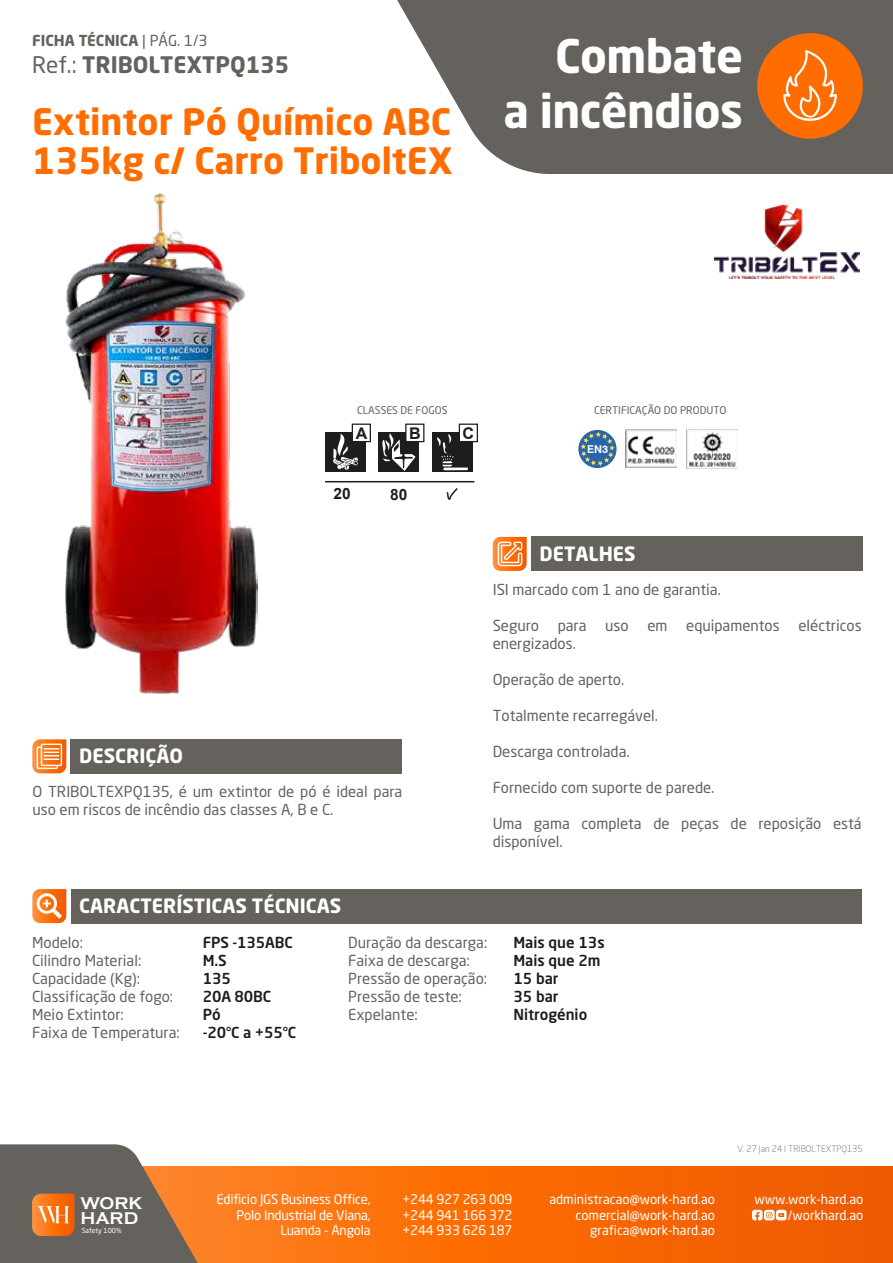
<style>
.page{position:relative;width:893px;height:1263px;background:#fff}
.page>*{position:absolute;margin:0;border:0;box-sizing:border-box;transform-origin:0 0}
.t1{font:700 45.75px/54.9px "Neo Sans Std";letter-spacing:-.015em;color:#fff;text-align:right}
.t2{font:700 35.85px/39px "Neo Sans Std";color:#ff6d00}
.t3{font:700 22.5px "Neo Sans Std";color:#65625e}
.t4{font:700 19.5px "Neo Sans Std";color:#fff}
.t5{font:700 17.4px/15.1px "Copperplate Gothic";color:#fff}
.t6{font:700 16.05px "Arial";color:#1d1d1b}
.t7{font:700 15.45px "Arial";color:#1d1d1b}
.t8{font:15px/18px "Neo Sans Std";color:#65625e}
.t9{font:500 15px/18px "Neo Sans Std";color:#1d1d1d}
.t10{font:700 15px "Neo Sans Std";color:#65625e}
.t11{font:13.05px/15.8px "Neo Sans Std";letter-spacing:-.015em;color:#fff;text-align:right}
.t12{font:700 10.8px "Swiss 721 BT";color:#fff}
.t13{font:10.5px "Neo Sans Std";color:#65625e}
.t14{font:300 9px "Neo Sans Std";color:#65625e}
.t15{font:6.9px "Neo Sans Std";color:#fff}
.s1{font-weight:400}
</style>
<div class="page">
<svg style="left:198px;top:1167px;width:695px;height:96px;background:#f86a08"></svg>
<svg style="left:397px;top:0;width:496px;height:174px;background:#777471"></svg>
<svg style="left:752px;top:1210px;width:35px;height:10px"></svg>
<svg style="left:578px;top:430px;width:38px;height:38px"></svg>
<svg style="left:580px;top:431px;width:35px;height:35px"></svg>
<img style="left:626px;top:430px;width:51px;height:38px">
<img style="left:686px;top:430px;width:52px;height:38px">
<div style="left:71px;top:739px;width:331px;height:34px;background:#65625e"></div>
<svg style="left:32px;top:739px;width:34px;height:34px"></svg>
<div style="left:531px;top:537px;width:332px;height:34px;background:#65625e"></div>
<div style="left:71px;top:889px;width:791px;height:34px;background:#65625e"></div>
<svg style="left:32px;top:889px;width:34px;height:34px"></svg>
<div style="left:757px;top:33px;width:106px;height:106px;background:#ff6d00;border-radius:50%"></div>
<svg style="left:783px;top:50px;width:54px;height:71px"></svg>
<svg style="left:0;top:1144px;width:198px;height:119px;background:#8b715e"></svg>
<div style="left:432px;top:432px;width:41px;height:40px;background:#1d1d1b"></div>
<div style="left:459px;top:424px;width:18px;height:18px;background:#fff"></div>
<div style="left:459px;top:424px;width:19px;height:18px;border:1px solid #1d1d1b"></div>
<svg style="left:437px;top:434px;width:31px;height:36px"></svg>
<div style="left:379px;top:432px;width:40px;height:40px;background:#1d1d1b"></div>
<div style="left:406px;top:424px;width:18px;height:18px;background:#fff"></div>
<div style="left:405px;top:424px;width:19px;height:18px;border:1px solid #1d1d1b"></div>
<svg style="left:382px;top:433px;width:34px;height:38px"></svg>
<div style="left:325px;top:432px;width:41px;height:39px;background:#1d1d1b"></div>
<div style="left:352px;top:424px;width:18px;height:18px;background:#fff"></div>
<div style="left:352px;top:424px;width:19px;height:18px;border:1px solid #1d1d1b"></div>
<svg style="left:333px;top:434px;width:25px;height:36px"></svg>
<hr style="left:325px;top:481px;width:149px;height:1px;background:#1d1d1b">
<svg style="left:446px;top:488px;width:12px;height:12px"></svg>
<img style="left:715px;top:204px;width:145px;height:75px">
<img style="left:66px;top:193px;width:191px;height:500px">
<svg style="left:493px;top:537px;width:34px;height:34px"></svg>
<p class="t10" style="left:32px;top:31px;width:177px">FICHA TÉCNICA <span class="s1">| PÁG. 1/3</span></p>
<h3 class="t3" style="left:32px;top:50px;width:259px"><span class="s1">Ref.:</span> TRIBOLTEXTPQ135</h3>
<h2 class="t2" style="left:32px;top:101px;width:422px">Extintor Pó Químico ABC<br>135kg c/ Carro TriboltEX</h2>
<h1 class="t1" style="left:504px;top:27px;width:241px">Combate<br>a incêndios</h1>
<p class="t13" style="left:357px;top:404px;width:92px">CLASSES DE FOGOS</p>
<p class="t13" style="left:594px;top:404px;width:134px">CERTIFICAÇÃO DO PRODUTO</p>
<p class="t6" style="left:356px;top:422px;width:13px">A</p>
<p class="t6" style="left:409px;top:422px;width:13px">B</p>
<p class="t6" style="left:462px;top:422px;width:13px">C</p>
<h3 class="t4" style="left:79px;top:743px;width:105px">DESCRIÇÃO</h3>
<p class="t7" style="left:334px;top:483px;width:19px">20</p>
<p class="t7" style="left:390px;top:483px;width:19px">80</p>
<p class="t8" style="left:32px;top:782px;width:371px">O TRIBOLTEXPQ135, é um extintor de pó é ideal para uso em riscos de incêndio das classes A, B e C.</p>
<h3 class="t4" style="left:79px;top:893px;width:264px">CARACTERÍSTICAS TÉCNICAS</h3>
<p class="t12" style="left:587px;top:443px;width:23px">EN3</p>
<h3 class="t4" style="left:539px;top:541px;width:98px">DETALHES</h3>
<p class="t8" style="left:493px;top:580px;width:230px">ISI marcado com 1 ano de garantia.</p>
<p class="t8" style="left:493px;top:616px;width:370px">Seguro para uso em equipamentos eléctricos energizados.</p>
<p class="t8" style="left:493px;top:670px;width:133px">Operação de aperto.</p>
<p class="t8" style="left:493px;top:706px;width:167px">Totalmente recarregável.</p>
<p class="t8" style="left:493px;top:742px;width:138px">Descarga controlada.</p>
<p class="t8" style="left:493px;top:778px;width:223px">Fornecido com suporte de parede.</p>
<p class="t8" style="left:493px;top:814px;width:370px">Uma gama completa de peças de reposição está disponível.</p>
<p class="t8" style="left:32px;top:933px;width:149px">Modelo:<br>Cilindro Material:<br>Capacidade (Kg):<br>Classificação de fogo:<br>Meio Extintor:<br>Faixa de Temperatura:</p>
<p class="t8" style="left:348px;top:933px;width:141px">Duração da descarga:<br>Faixa de descarga:<br>Pressão de operação:<br>Pressão de teste:<br>Expelante:</p>
<p class="t9" style="left:203px;top:933px;width:95px">FPS -135ABC<br>M.S<br>135<br>20A 80BC<br>Pó<br>-20°C a +55°C</p>
<p class="t9" style="left:513px;top:933px;width:93px">Mais que 13s<br>Mais que 2m<br>15 bar<br>35 bar<br>Nitrogénio</p>
<p class="t5" style="left:80px;top:1196px;width:64px">WORK<br>HARD</p>
<p class="t15" style="left:82px;top:1227px;width:41px">Safety 100%</p>
<p class="t14" style="left:737px;top:1143px;width:127px">V. 27 Jan 24 I TRIBOLTEXTPQ135</p>
<p class="t11" style="left:216px;top:1191px;width:156px">Edificio JGS Business Office,<br>Polo Industrial de Viana,<br>Luanda - Angola</p>
<p class="t11" style="left:549px;top:1191px;width:167px">administracao@work-hard.ao comercial@work-hard.ao grafica@work-hard.ao</p>
<p class="t11" style="left:754px;top:1191px;width:110px">www.work-hard.ao /workhard.ao</p>
<p class="t11" style="left:403px;top:1191px;width:111px;text-align:justify">+244 927 263 009 +244 941 166 372 +244 933 626 187</p>
</div>
